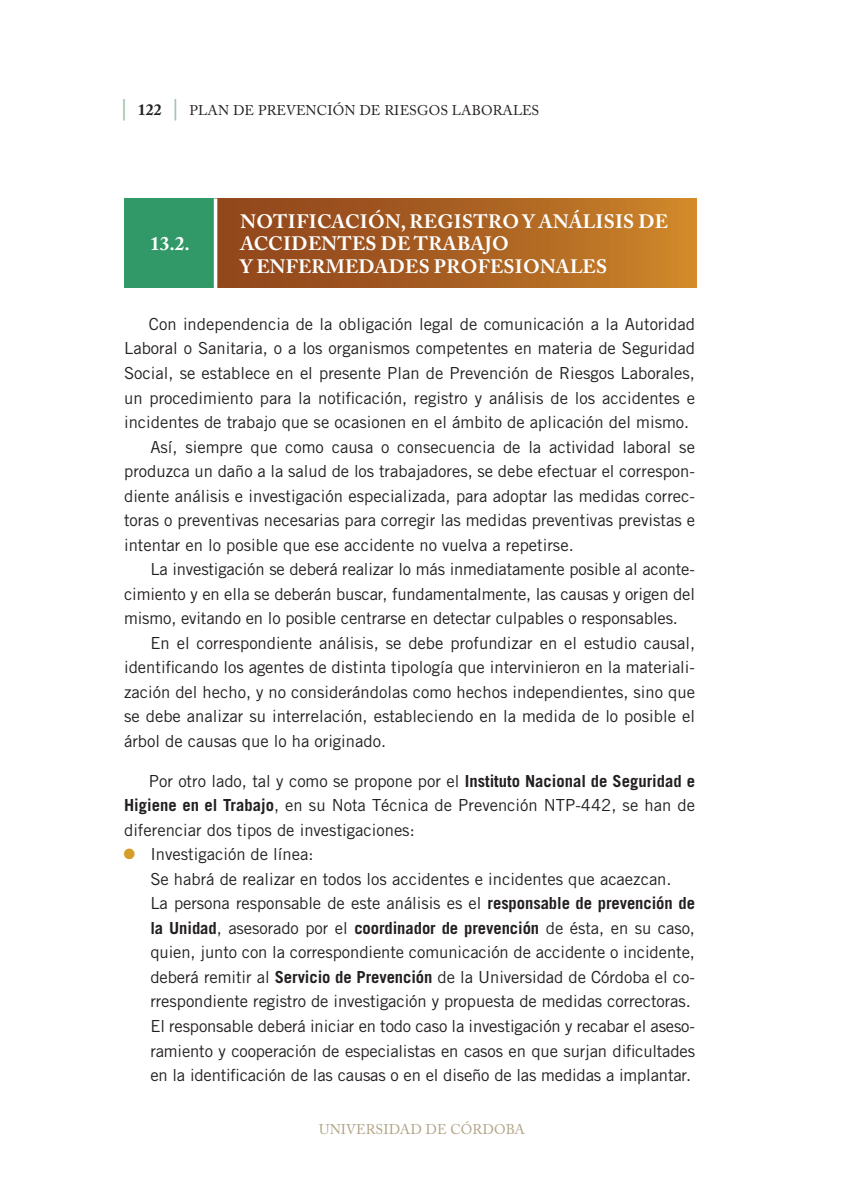
<style>
.page{position:relative;width:844px;height:1191px;background:#fff}
.page>*{position:absolute;margin:0;border:0;box-sizing:border-box;transform-origin:0 0}
.t1{font:700 19.25px/22.8px "Adobe Caslon Pro";letter-spacing:.015em;color:#fff}
.t2{font:16.62px/24.5px "Trade Gothic";color:#231f20;text-align:justify}
.t3{font:14px "Adobe Caslon Pro";letter-spacing:.01em;color:#231f20}
.t4{font:14px "Adobe Caslon Pro";letter-spacing:.01em;color:#b1a386}
.s1{font-weight:700;font-size:21px;color:#9ec1a8}
.s2{font-weight:700;font-size:15.75px}
.s3{font-weight:700}
</style>
<div class="page">
<div style="left:124px;top:198px;width:91px;height:90px;background:#319868"></div>
<div style="left:215px;top:198px;width:481px;height:90px;background:linear-gradient(to right,#8c411c,#ca8329)"></div>
<hr style="left:214px;top:198px;width:3px;height:90px;background:#fff">
<p class="t3" style="left:120px;top:102px;width:420px"><span class="s1">|</span> <span class="s2">122</span> <span class="s1">|</span> PLAN DE PREVENCIÓN DE RIESGOS LABORALES</p>
<p class="t1" style="left:150px;top:232px;width:41px">13.2.</p>
<p class="t1" style="left:240px;top:209px;width:429px">NOTIFICACIÓN, REGISTRO Y ANÁLISIS DE<br>ACCIDENTES DE TRABAJO<br>Y ENFERMEDADES PROFESIONALES</p>
<p class="t2" style="left:149px;top:311px;width:547px">Con independencia de la obligación legal de comunicación a la Autoridad</p>
<p class="t2" style="left:124px;top:336px;width:572px">Laboral o Sanitaria, o a los organismos competentes en materia de Seguridad</p>
<p class="t2" style="left:124px;top:360px;width:572px">Social, se establece en el presente Plan de Prevención de Riesgos Laborales,</p>
<p class="t2" style="left:124px;top:385px;width:572px">un procedimiento para la notificación, registro y análisis de los accidentes e</p>
<p class="t2" style="left:124px;top:409px;width:566px">incidentes de trabajo que se ocasionen en el ámbito de aplicación del mismo.</p>
<p class="t2" style="left:150px;top:434px;width:546px">Así, siempre que como causa o consecuencia de la actividad laboral se</p>
<p class="t2" style="left:124px;top:459px;width:572px">produzca un daño a la salud de los trabajadores, se debe efectuar el correspon-</p>
<p class="t2" style="left:124px;top:483px;width:572px">diente análisis e investigación especializada, para adoptar las medidas correc-</p>
<p class="t2" style="left:124px;top:508px;width:572px">toras o preventivas necesarias para corregir las medidas preventivas previstas e</p>
<p class="t2" style="left:124px;top:532px;width:451px">intentar en lo posible que ese accidente no vuelva a repetirse.</p>
<p class="t2" style="left:150px;top:557px;width:546px">La investigación se deberá realizar lo más inmediatamente posible al aconte-</p>
<p class="t2" style="left:124px;top:581px;width:572px">cimiento y en ella se deberán buscar, fundamentalmente, las causas y origen del</p>
<p class="t2" style="left:124px;top:606px;width:555px">mismo, evitando en lo posible centrarse en detectar culpables o responsables.</p>
<p class="t2" style="left:150px;top:630px;width:546px">En el correspondiente análisis, se debe profundizar en el estudio causal,</p>
<p class="t2" style="left:124px;top:655px;width:572px">identificando los agentes de distinta tipología que intervinieron en la materiali-</p>
<p class="t2" style="left:124px;top:679px;width:572px">zación del hecho, y no considerándolas como hechos independientes, sino que</p>
<p class="t2" style="left:124px;top:704px;width:572px">se debe analizar su interrelación, estableciendo en la medida de lo posible el</p>
<p class="t2" style="left:124px;top:728px;width:263px">árbol de causas que lo ha originado.</p>
<p class="t2" style="left:124px;top:768px;width:572px;text-indent:25px">Por otro lado, tal y como se propone por el <span class="s3">Instituto Nacional de Seguridad e Higiene en el Trabajo</span>, en su Nota Técnica de Prevención NTP-442, se han de diferenciar dos tipos de investigaciones:</p>
<p class="t2" style="left:150px;top:842px;width:546px;text-align:left;text-indent:-26px"><sup>■</sup> Investigación de línea:<br>Se habrá de realizar en todos los accidentes e incidentes que acaezcan.<br>La persona responsable de este análisis es el <span class="s3">responsable de prevención de la Unidad</span>, asesorado por el <span class="s3">coordinador de prevención</span> de ésta, en su caso, quien, junto con la correspondiente comunicación de accidente o incidente, deberá remitir al <span class="s3">Servicio de Prevención</span> de la Universidad de Córdoba el co&shy;rrespondiente registro de investigación y propuesta de medidas correctoras.<br>El responsable deberá iniciar en todo caso la investigación y recabar el aseso&shy;ramiento y cooperación de especialistas en casos en que surjan dificultades en la identificación de las causas o en el diseño de las medidas a implantar.</p>
<p class="t4" style="left:319px;top:1121px;width:207px">UNIVERSIDAD DE CÓRDOBA</p>
</div>
